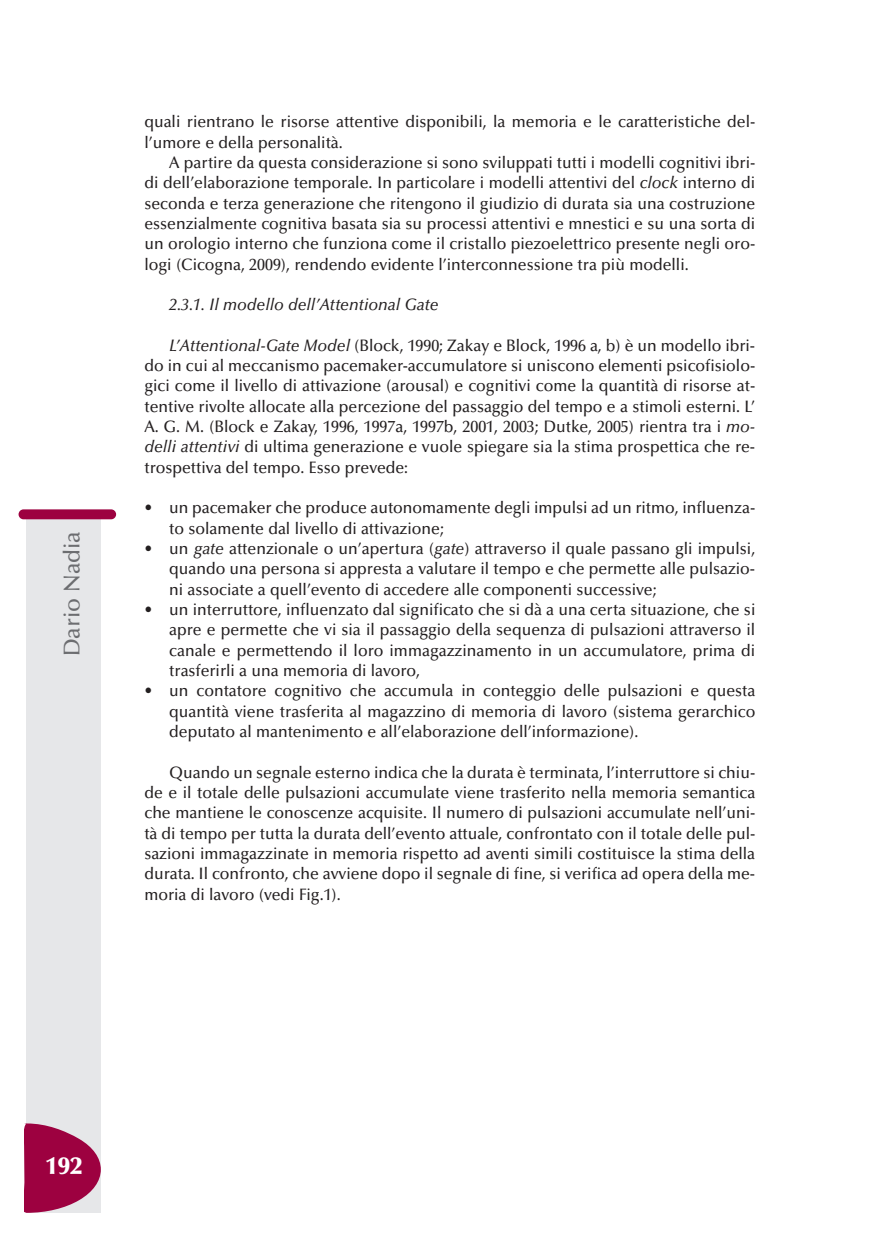
<style>
.page{position:relative;width:869px;height:1241px;background:#fff}
.page>*{position:absolute;margin:0;border:0;box-sizing:border-box;transform-origin:0 0}
.t1{font:900 24.5px "Optima";color:#fff}
.t2{font:500 22.75px "Optima";color:#6c6d70}
.t3{font:500 16.62px/20.3px "Optima";color:#231f20;text-align:justify;scale:.95 1}
.t4{font:italic 500 16.62px "Optima";color:#231f20;scale:.95 1}
.s1{font-style:italic}
</style>
<div class="page">
<div style="left:27px;top:517px;width:74px;height:695px;background:#e6e7e9"></div>
<div style="left:19px;top:509px;width:97px;height:10px;background:#9d0140;border-radius:5px"></div>
<svg style="left:24px;top:1122px;width:77px;height:90px"></svg>
<p class="t2" style="left:63px;top:656px;width:127px;rotate:-90deg">Dario Nadia</p>
<p class="t3" style="left:144px;top:113px;width:644px">quali rientrano le risorse attentive disponibili, la memoria e le caratteristiche del-</p>
<p class="t3" style="left:144px;top:133px;width:210px">l’umore e della personalità.</p>
<p class="t3" style="left:169px;top:154px;width:618px">A partire da questa considerazione si sono sviluppati tutti i modelli cognitivi ibri-</p>
<p class="t3" style="left:144px;top:174px;width:644px">di dell’elaborazione temporale. In particolare i modelli attentivi del <span class="s1">clock</span> interno di</p>
<p class="t3" style="left:144px;top:194px;width:644px">seconda e terza generazione che ritengono il giudizio di durata sia una costruzione</p>
<p class="t3" style="left:144px;top:215px;width:644px">essenzialmente cognitiva basata sia su processi attentivi e mnestici e su una sorta di</p>
<p class="t3" style="left:144px;top:235px;width:644px">un orologio interno che funziona come il cristallo piezoelettrico presente negli oro-</p>
<p class="t3" style="left:144px;top:255px;width:574px">logi (Cicogna, 2009), rendendo evidente l’interconnessione tra più modelli.</p>
<p class="t4" style="left:169px;top:298px;width:285px">2.3.1. Il modello dell’Attentional Gate</p>
<p class="t3" style="left:144px;top:337px;width:644px;text-indent:25px"><span class="s1">L’Attentional-Gate Model</span> (Block, 1990; Zakay e Block, 1996 a, b) è un modello ibri&shy;do in cui al meccanismo pacemaker-accumulatore si uniscono elementi psicofisiolo&shy;gici come il livello di attivazione (arousal) e cognitivi come la quantità di risorse at&shy;tentive rivolte allocate alla percezione del passaggio del tempo e a stimoli esterni. L’ A. G. M. (Block e Zakay, 1996, 1997a, 1997b, 2001, 2003; Dutke, 2005) rientra tra i <span class="s1">mo&shy;delli attentivi</span> di ultima generazione e vuole spiegare sia la stima prospettica che re&shy;trospettiva del tempo. Esso prevede:</p>
<p class="t3" style="left:169px;top:499px;width:618px;text-indent:-25px">• un pacemaker che produce autonomamente degli impulsi ad un ritmo, influenza&shy;to solamente dal livello di attivazione;</p>
<p class="t3" style="left:169px;top:540px;width:618px;text-indent:-25px">• un <span class="s1">gate</span> attenzionale o un’apertura (<span class="s1">gate</span>) attraverso il quale passano gli impulsi, quando una persona si appresta a valutare il tempo e che permette alle pulsazio&shy;ni associate a quell’evento di accedere alle componenti successive;</p>
<p class="t3" style="left:169px;top:601px;width:618px;text-indent:-25px">• un interruttore, influenzato dal significato che si dà a una certa situazione, che si apre e permette che vi sia il passaggio della sequenza di pulsazioni attraverso il canale e permettendo il loro immagazzinamento in un accumulatore, prima di trasferirli a una memoria di lavoro,</p>
<p class="t3" style="left:169px;top:682px;width:618px;text-indent:-25px">• un contatore cognitivo che accumula in conteggio delle pulsazioni e questa quantità viene trasferita al magazzino di memoria di lavoro (sistema gerarchico deputato al mantenimento e all’elaborazione dell’informazione).</p>
<p class="t3" style="left:144px;top:763px;width:644px;text-indent:25px">Quando un segnale esterno indica che la durata è terminata, l’interruttore si chiu&shy;de e il totale delle pulsazioni accumulate viene trasferito nella memoria semantica che mantiene le conoscenze acquisite. Il numero di pulsazioni accumulate nell’uni&shy;tà di tempo per tutta la durata dell’evento attuale, confrontato con il totale delle pul&shy;sazioni immagazzinate in memoria rispetto ad aventi simili costituisce la stima della durata. Il confronto, che avviene dopo il segnale di fine, si verifica ad opera della me&shy;moria di lavoro (vedi Fig.1).</p>
<p class="t1" style="left:45px;top:1155px;width:38px">192</p>
</div>
